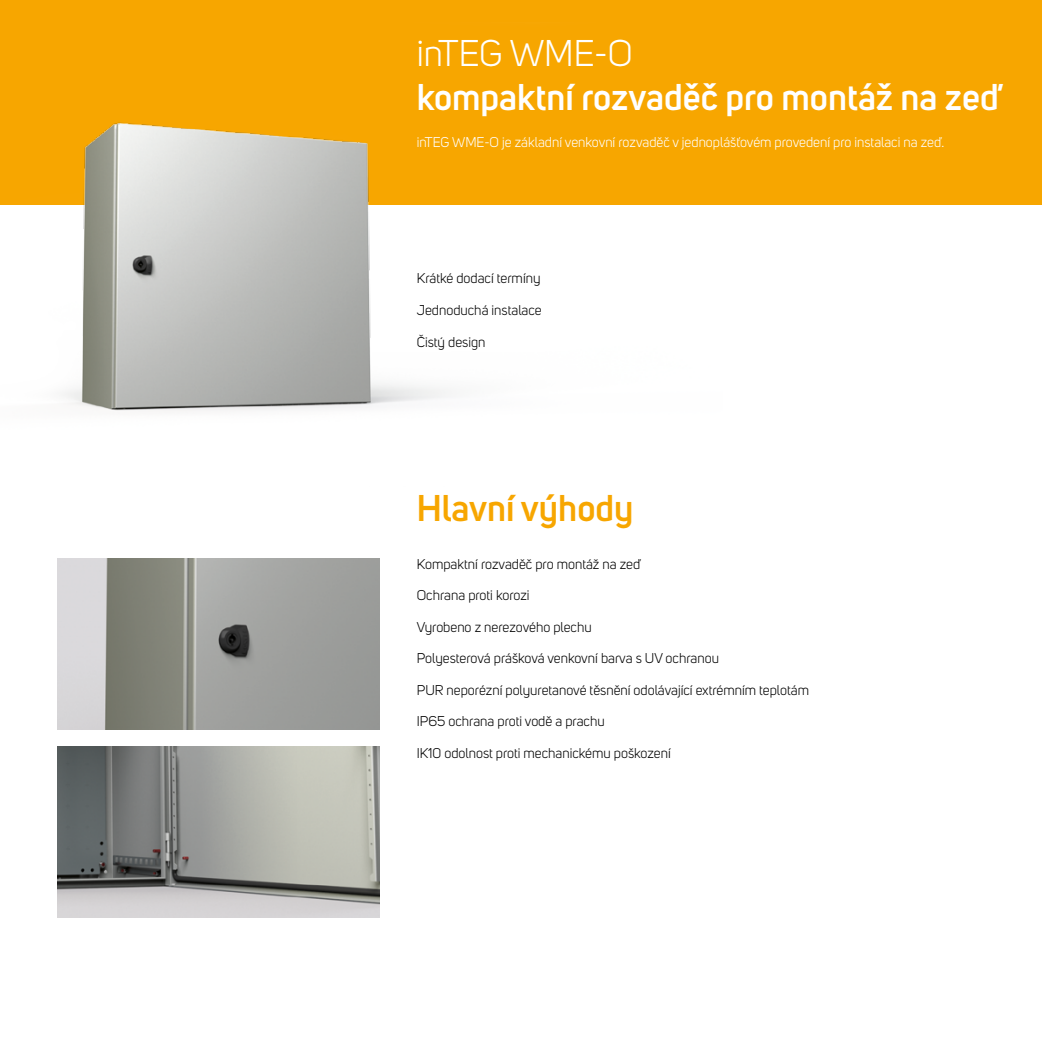
<style>
.page{position:relative;width:1042px;height:1042px;background:#fff}
.page>*{position:absolute;margin:0;border:0;box-sizing:border-box;transform-origin:0 0}
.t1{font:600 36.75px "Uni Sans";color:#fff}
.t2{font:600 36.75px "Uni Sans";color:#f7a600}
.t3{font:36.75px "Uni Sans";color:#fff}
.t4{font:14px "Uni Sans";color:#000}
.t5{font:14px "Uni Sans";color:#fff}
</style>
<div class="page">
<div style="left:0;top:0;width:1042px;height:204px;background:#f7a600"></div>
<img style="left:0;top:122px;width:722px;height:289px">
<img style="left:57px;top:747px;width:322px;height:171px">
<img style="left:57px;top:558px;width:322px;height:171px">
<h1 class="t3" style="left:417px;top:32px;width:217px">inTEG WME-O</h1>
<h1 class="t1" style="left:417px;top:75px;width:584px">kompaktní rozvaděč pro montáž na zeď</h1>
<p class="t5" style="left:417px;top:134px;width:529px">inTEG WME-O je základní venkovní rozvaděč v jednoplášťovém provedení pro instalaci na zeď.</p>
<p class="t4" style="left:417px;top:271px;width:125px">Krátké dodací termíny</p>
<p class="t4" style="left:417px;top:302px;width:126px">Jednoduchá instalace</p>
<p class="t4" style="left:417px;top:334px;width:70px">Čistý design</p>
<h1 class="t2" style="left:417px;top:486px;width:218px">Hlavní výhody</h1>
<p class="t4" style="left:417px;top:556px;width:225px">Kompaktní rozvaděč pro montáž na zeď</p>
<p class="t4" style="left:417px;top:587px;width:114px">Ochrana proti korozi</p>
<p class="t4" style="left:417px;top:619px;width:176px">Vyrobeno z nerezového plechu</p>
<p class="t4" style="left:417px;top:650px;width:304px">Polyesterová prášková venkovní barva s UV ochranou</p>
<p class="t4" style="left:417px;top:682px;width:394px">PUR neporézní polyuretanové těsnění odolávající extrémním teplotám</p>
<p class="t4" style="left:417px;top:713px;width:189px">IP65 ochrana proti vodě a prachu</p>
<p class="t4" style="left:417px;top:745px;width:256px">IK10 odolnost proti mechanickému poškození</p>
</div>
